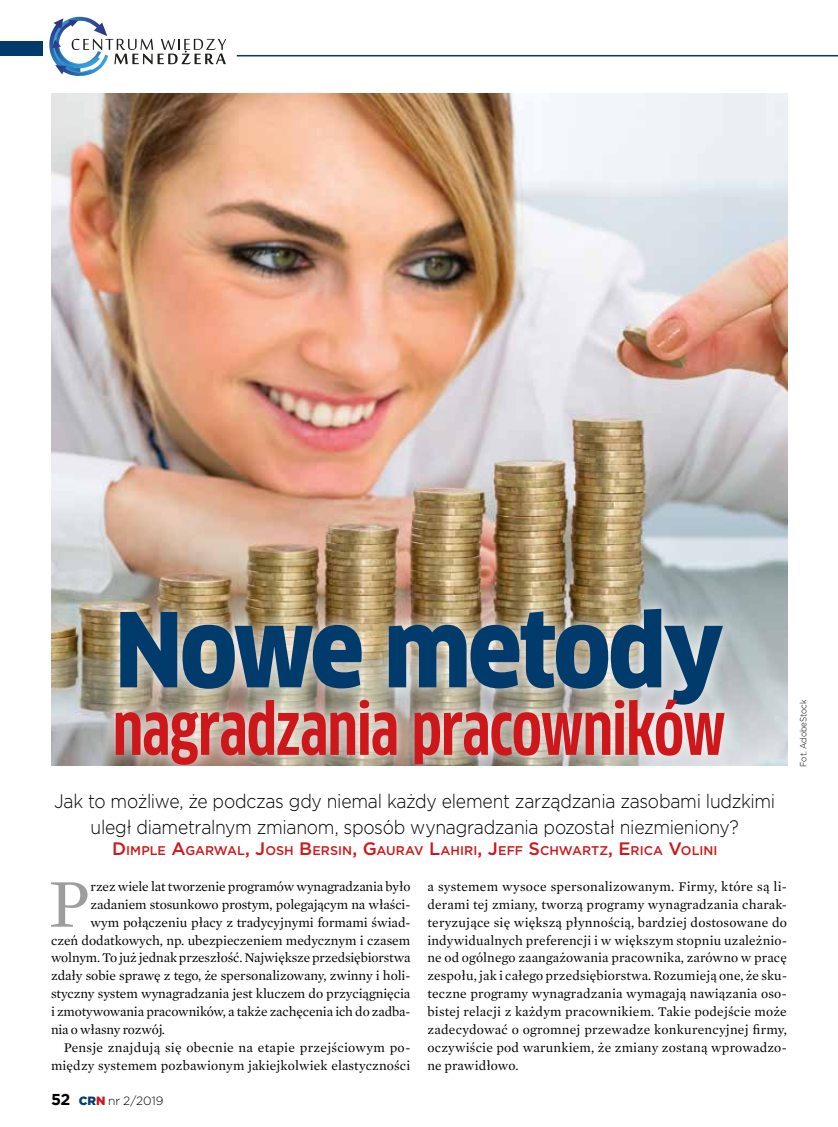
<style>
.page{position:relative;width:838px;height:1127px;background:#fff}
.page>*{position:absolute;margin:0;border:0;box-sizing:border-box;transform-origin:0 0}
.t1{font:900 100.5px "Clan Pro";letter-spacing:-.03em;color:#003b6c;scale:.9 1}
.t2{font:69.6px "Mercury Text Pl G1";color:#9d9d9c}
.t3{font:700 condensed 69px "Clan Pro";letter-spacing:-.02em;color:#cd171a}
.t4{font:300 19.5px/25.5px "Gotham Pl";letter-spacing:-.015em;color:#000;text-align:center;scale:.9 1}
.t5{font:13.5px/17.9px "Mercury Text Pl G1";letter-spacing:-.005em;color:#000;text-align:justify}
.t6{font:13.5px "Mercury Text Pl G1";letter-spacing:.02em;color:#000}
.t7{font:500 12.6px "Gotham Pl";color:#cd171a}
.t8{font:300 12px "Gotham Pl";color:#000}
.t9{font:300 9px "Gotham Pl";color:#000;scale:.9 1}
.s1{font-size:18px}
.s2{font-weight:700;font-size:15.75px}
.s3{font-weight:900;color:#003b6c}
.s4{font-weight:900;color:#cd171a}
</style>
<div class="page">
<div style="left:0;top:41px;width:42px;height:14px;background:#003b6c"></div>
<hr style="left:237px;top:55px;width:601px;height:1px;background:#003b6c">
<svg style="left:49px;top:17px;width:177px;height:59px"></svg>
<img style="left:51px;top:94px;width:736px;height:672px">
<div style="left:100px;top:593px;width:640px;height:187px;background:#fff;opacity:.75"></div>
<h1 class="t1" style="left:115px;top:590px;width:677px">Nowe metody</h1>
<h3 class="t3" style="left:113px;top:690px;width:614px">nagradzania pracowników</h3>
<h3 class="t4" style="left:54px;top:788px;width:803px">Jak to możliwe, że podczas gdy niemal każdy element zarządzania zasobami ludzkimi uległ diametralnym zmianom, sposób wynagradzania pozostał niezmieniony?</h3>
<p class="t7" style="left:112px;top:842px;width:607px"><span class="s1">D</span>IMPLE <span class="s1">A</span>GARWAL<span class="s1">, J</span>OSH <span class="s1">B</span>ERSIN<span class="s1">, G</span>AURAV <span class="s1">L</span>AHIRI<span class="s1">, J</span>EFF <span class="s1">S</span>CHWARTZ<span class="s1">, E</span>RICA <span class="s1">V</span>OLINI</p>
<h2 class="t2" style="left:49px;top:861px;width:43px">P</h2>
<p class="t5" style="left:90px;top:877px;width:321px">rzez wiele lat tworzenie programów wynagradzania było</p>
<p class="t5" style="left:90px;top:895px;width:321px">zadaniem stosunkowo prostym, polegającym na właści-</p>
<p class="t5" style="left:90px;top:913px;width:321px">wym połączeniu płacy z tradycyjnymi formami świad-</p>
<p class="t5" style="left:51px;top:931px;width:361px">czeń dodatkowych, np. ubezpieczeniem medycznym i czasem</p>
<p class="t5" style="left:51px;top:949px;width:361px">wolnym. To już jednak przeszłość. Największe przedsiębiorstwa</p>
<p class="t5" style="left:51px;top:967px;width:361px">zdały sobie sprawę z tego, że spersonalizowany, zwinny i holi-</p>
<p class="t5" style="left:51px;top:984px;width:361px">styczny system wynagradzania jest kluczem do przyciągnięcia</p>
<p class="t5" style="left:51px;top:1002px;width:361px">i zmotywowania pracowników, a także zachęcenia ich do zadba-</p>
<p class="t5" style="left:51px;top:1020px;width:116px">nia o własny rozwój.</p>
<p class="t6" style="left:64px;top:1039px;width:348px">Pensje znajdują się obecnie na etapie przejściowym po-</p>
<p class="t5" style="left:51px;top:1056px;width:361px">między systemem pozbawionym jakiejkolwiek elastyczności</p>
<p class="t8" style="left:51px;top:1093px;width:114px"><span class="s2">52</span> <span class="s3">CR</span><span class="s4">N</span> nr 2/2019</p>
<p class="t5" style="left:427px;top:877px;width:361px">a systemem wysoce spersonalizowanym. Firmy, które są li&shy;derami tej zmiany, tworzą programy wynagradzania charak&shy;teryzujące się większą płynnością, bardziej dostosowane do indywidualnych preferencji i w większym stopniu uzależnio&shy;ne od ogólnego zaangażowania pracownika, zarówno w pracę zespołu, jak i całego przedsiębiorstwa. Rozumieją one, że sku&shy;teczne programy wynagradzania wymagają nawiązania oso&shy;bistej relacji z każdym pracownikiem. Takie podejście może zadecydować o ogromnej przewadze konkurencyjnej firmy, oczywiście pod warunkiem, że zmiany zostaną wprowadzo&shy;ne prawidłowo.</p>
<p class="t9" style="left:797px;top:767px;width:76px;rotate:-90deg">Fot. AdobeStock</p>
</div>
